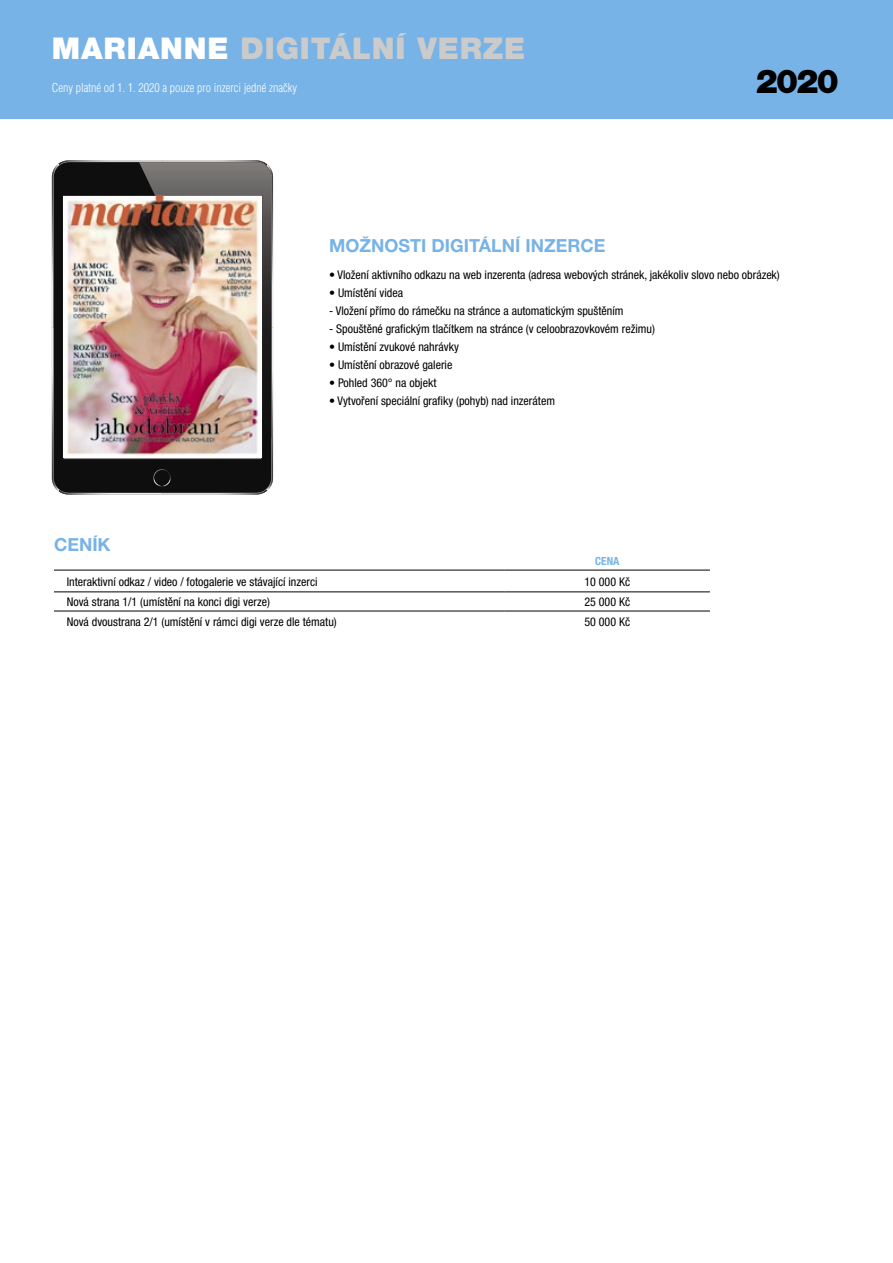
<style>
.page{position:relative;width:893px;height:1263px;background:#fff}
.page>*{position:absolute;margin:0;border:0;box-sizing:border-box;transform-origin:0 0}
.t1{font:900 33px "Helvetica Neue CE";color:#000}
.t2{font:900 30px "Helvetica Neue CE";letter-spacing:.03em;color:#cbcbcb}
.t3{font:700 18px "Helvetica Neue CE";color:#77b3e6}
.t4{font:12px "Helvetica Neue Cond CE";color:#000}
.t5{font:300 condensed 12px "Helvetica CE";color:#fff}
.t6{font:700 11.25px "Helvetica Neue Cond CE";color:#77b3e6}
.s1{color:#fff}
</style>
<div class="page">
<div style="left:0;top:0;width:893px;height:118px;background:#77b3e6"></div>
<svg style="left:52px;top:160px;width:221px;height:335px;background:#2c2b2b"></svg>
<img style="left:139px;top:162px;width:132px;height:49px">
<img style="left:262px;top:211px;width:9px;height:227px">
<img style="left:271px;top:177px;width:1px;height:261px">
<img style="left:155px;top:195px;width:107px;height:16px">
<img style="left:261px;top:211px;width:1px;height:209px">
<img style="left:64px;top:196px;width:197px;height:262px">
<hr style="left:54px;top:570px;width:451px;height:1px;background:#000">
<hr style="left:505px;top:570px;width:205px;height:1px;background:#000">
<hr style="left:54px;top:591px;width:451px;height:1px;background:#000">
<hr style="left:505px;top:591px;width:205px;height:1px;background:#000">
<hr style="left:54px;top:611px;width:451px;height:1px;background:#000">
<hr style="left:505px;top:611px;width:205px;height:1px;background:#000">
<h2 class="t2" style="left:52px;top:32px;width:475px"><span class="s1">MARIANNE</span> DIGITÁLN Í VERZE</h2>
<p class="t5" style="left:52px;top:81px;width:247px">Ceny platné od 1. 1. 2020 a pouze pro inzerci jedné značky</p>
<h1 class="t1" style="left:756px;top:62px;width:85px">2020</h1>
<h3 class="t3" style="left:54px;top:534px;width:58px">Ceník</h3>
<h3 class="t3" style="left:329px;top:236px;width:152px">MOŽNOSTI DIGITÁLNÍ</h3>
<h3 class="t3" style="left:525px;top:236px;width:81px">INZERCE</h3>
<p class="t4" style="left:329px;top:268px;width:452px">• Vložení aktivního odkazu na web inzerenta (adresa webových stránek, jakékoliv slovo nebo obrázek)</p>
<p class="t4" style="left:329px;top:286px;width:75px">• Umístění videa</p>
<p class="t4" style="left:329px;top:304px;width:296px">- Vložení přímo do rámečku na stránce a automatickým spuštěním</p>
<p class="t4" style="left:329px;top:322px;width:327px">- Spouštěné grafickým tlačítkem na stránce (v celoobrazovkovém režimu)</p>
<p class="t4" style="left:329px;top:340px;width:131px">• Umístění zvukové nahrávky</p>
<p class="t4" style="left:329px;top:358px;width:125px">• Umístění obrazové galerie</p>
<p class="t4" style="left:329px;top:376px;width:109px">• Pohled 360° na objekt</p>
<p class="t4" style="left:329px;top:394px;width:227px">• Vytvoření speciální grafiky (pohyb) nad inzerátem</p>
<p class="t6" style="left:595px;top:554px;width:26px">CENA</p>
<p class="t4" style="left:67px;top:575px;width:252px">Interaktivní odkaz / video / fotogalerie ve stávající inzerci</p>
<p class="t4" style="left:584px;top:575px;width:47px">10 000 Kč</p>
<p class="t4" style="left:67px;top:595px;width:205px">Nová strana 1/1 (umístění na konci digi verze)</p>
<p class="t4" style="left:584px;top:595px;width:47px">25 000 Kč</p>
<p class="t4" style="left:67px;top:615px;width:272px">Nová dvoustrana 2/1 (umístění v rámci digi verze dle tématu)</p>
<p class="t4" style="left:584px;top:615px;width:47px">50 000 Kč</p>
</div>
